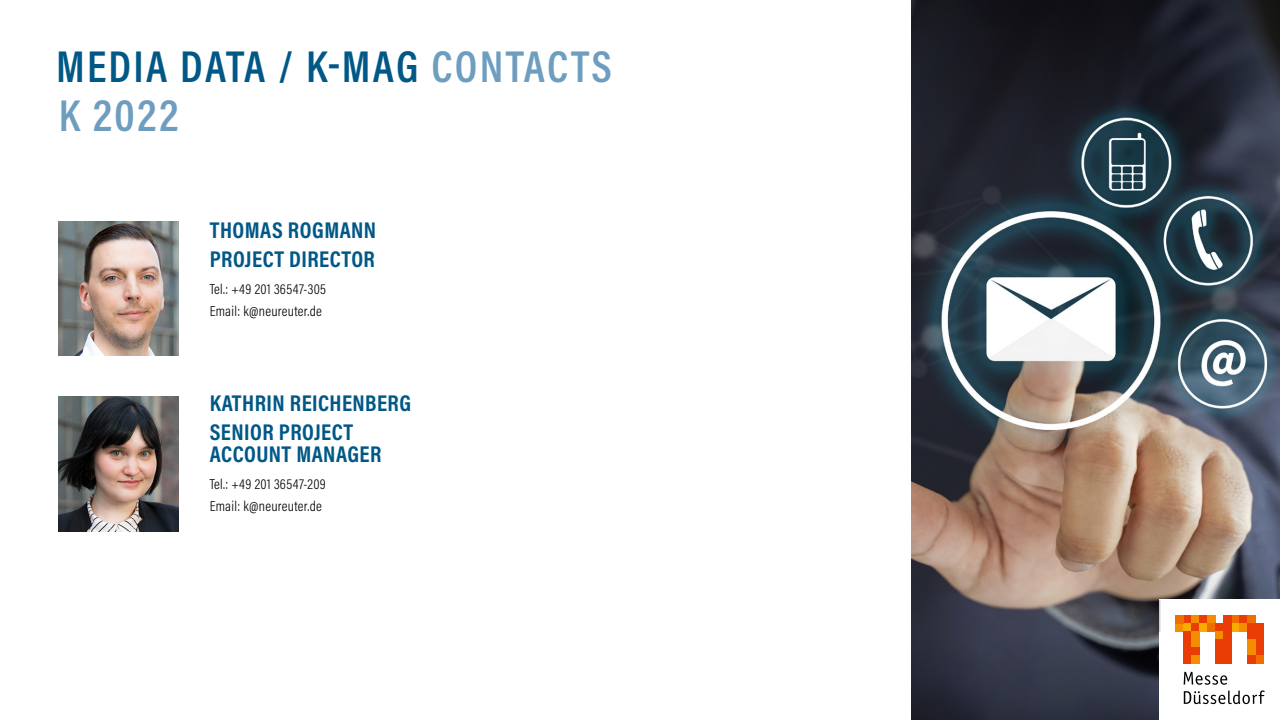
<style>
.page{position:relative;width:1280px;height:720px;background:#fff}
.page>*{position:absolute;margin:0;border:0;box-sizing:border-box;transform-origin:0 0}
.Seitenheadline{font:600 45px "Acumin Pro Cond";letter-spacing:.05em;color:#005887}
.Seitenheadline-2{font:600 45px "Acumin Pro Cond";color:#6e9ebf}
.Heads{font:700 23px/22px "Acumin Pro Cond";letter-spacing:.02em;color:#005887}
.Heads-2{font:300 14.5px "Acumin Pro Cond";letter-spacing:.02em;color:#000}
.s1{color:#6e9ebf}
</style>
<div class="page">
<img style="left:911px;top:0;width:369px;height:720px">
<img style="left:59px;top:222px;width:119px;height:134px">
<img style="left:59px;top:397px;width:119px;height:134px">
<div style="left:1160px;top:600px;width:120px;height:120px;background:#fff"></div>
<svg style="left:1184px;top:672px;width:81px;height:32px"></svg>
<div style="left:1176px;top:624px;width:8px;height:8px;background:#f48e00"></div>
<div style="left:1184px;top:616px;width:8px;height:8px;background:#ea3c05"></div>
<div style="left:1184px;top:624px;width:8px;height:8px;background:#f9ac00"></div>
<div style="left:1192px;top:616px;width:8px;height:8px;background:#f48e00"></div>
<div style="left:1192px;top:624px;width:8px;height:8px;background:#ea3c05"></div>
<div style="left:1200px;top:616px;width:8px;height:8px;background:#ea3c05"></div>
<div style="left:1200px;top:624px;width:8px;height:8px;background:#f9ac00"></div>
<div style="left:1208px;top:616px;width:8px;height:8px;background:#f48e00"></div>
<div style="left:1208px;top:624px;width:8px;height:8px;background:#ef6e00"></div>
<div style="left:1232px;top:616px;width:8px;height:8px;background:#ef6e00"></div>
<div style="left:1232px;top:624px;width:8px;height:8px;background:#f9ac00"></div>
<div style="left:1240px;top:616px;width:8px;height:8px;background:#ea3c05"></div>
<div style="left:1240px;top:624px;width:8px;height:8px;background:#f48e00"></div>
<div style="left:1248px;top:616px;width:8px;height:8px;background:#ef6e00"></div>
<div style="left:1248px;top:624px;width:8px;height:16px;background:#ea3c05"></div>
<div style="left:1256px;top:624px;width:8px;height:32px;background:#ea3c05"></div>
<div style="left:1184px;top:632px;width:8px;height:32px;background:#ea3c05"></div>
<div style="left:1192px;top:632px;width:8px;height:16px;background:#f48e00"></div>
<div style="left:1192px;top:648px;width:8px;height:8px;background:#ea3c05"></div>
<div style="left:1192px;top:656px;width:8px;height:8px;background:#f48e00"></div>
<div style="left:1248px;top:640px;width:8px;height:16px;background:#f48e00"></div>
<div style="left:1256px;top:656px;width:8px;height:8px;background:#ef6e00"></div>
<div style="left:1176px;top:616px;width:8px;height:8px;background:#ef6e00"></div>
<div style="left:1216px;top:624px;width:8px;height:8px;background:#ea3c05"></div>
<div style="left:1216px;top:632px;width:8px;height:8px;background:#f48e00"></div>
<div style="left:1216px;top:640px;width:8px;height:24px;background:#ea3c05"></div>
<div style="left:1224px;top:616px;width:8px;height:48px;background:#ea3c05"></div>
<div style="left:1248px;top:656px;width:8px;height:8px;background:#ea3c05"></div>
<hr style="left:1159px;top:600px;width:1px;height:32px;background:#c5c7c7">
<p class="Seitenheadline" style="left:56px;top:37px;width:557px">MEDIA DATA / K-MAG <span class="s1">CONTACTS</span></p>
<p class="Seitenheadline-2" style="left:59px;top:86px;width:121px">K 2022</p>
<p class="Heads" style="left:210px;top:219px;width:168px">THOMAS ROGMANN</p>
<p class="Heads" style="left:210px;top:248px;width:167px">PROJECT DIRECTOR</p>
<p class="Heads-2" style="left:210px;top:280px;width:118px">Tel.: +49 201 36547-305</p>
<p class="Heads-2" style="left:210px;top:302px;width:114px">Email: k@neureuter.de</p>
<p class="Heads" style="left:210px;top:392px;width:203px">KATHRIN REICHENBERG</p>
<p class="Heads" style="left:210px;top:421px;width:173px">SENIOR PROJECT<br>ACCOUNT MANAGER</p>
<p class="Heads-2" style="left:210px;top:475px;width:117px">Tel.: +49 201 36547-209</p>
<p class="Heads-2" style="left:210px;top:497px;width:114px">Email: k@neureuter.de</p>
</div>
